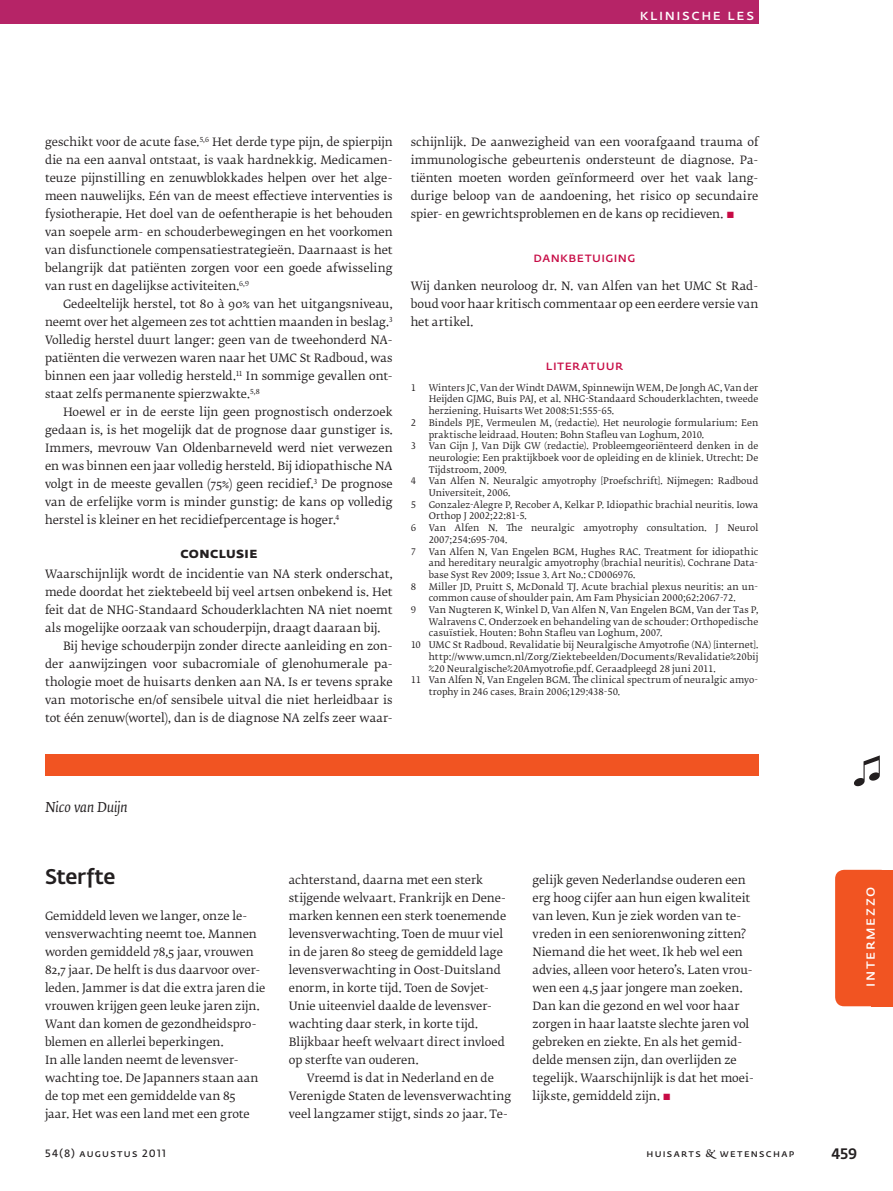
<style>
.page{position:relative;width:893px;height:1191px;background:#fff}
.page>*{position:absolute;margin:0;border:0;box-sizing:border-box;transform-origin:0 0}
.t1{font:500 21px "Fedra Sans Pro";color:#231f20}
.t2{font:600 15px "Fedra Sans Pro";letter-spacing:.11em;color:#fff}
.t3{font:700 15px "Fedra Sans Pro";letter-spacing:.025em;color:#231f20}
.t4{font:500 15px "Fedra Sans Pro";color:#231f20}
.t5{font:600 13.5px "Fedra Sans Pro";letter-spacing:.03em;color:#c70b45}
.t6{font:italic 13.5px "Fedra Serif B Pro";color:#231f20}
.t7{font:11.4px/18px "Fedra Serif B Pro";letter-spacing:.005em;color:#231f20;text-align:justify}
.t8{font:600 10.5px "Fedra Sans Pro";letter-spacing:.12em;color:#231f20}
.t9{font:9px/11.7px "Fedra Serif B Pro";letter-spacing:.015em;color:#231f20}
.s1{font-family:"Fedra Serif B Pro Demi";color:#c70b45}
.s2{font-family:"Fedra Serif B Pro Demi";font-weight:400}
</style>
<div class="page">
<div style="left:0;top:0;width:758px;height:24px;background:#b62467"></div>
<div style="left:45px;top:754px;width:713px;height:22px;background:#f15422"></div>
<div style="left:835px;top:870px;width:54px;height:136px;background:#f15422;border-radius:9px"></div>
<div style="left:871px;top:870px;width:21px;height:136px;background:#f15422"></div>
<svg style="left:854px;top:755px;width:25px;height:31px"></svg>
<h2 class="t2" style="left:639px;top:4px;width:116px">klinische les</h2>
<p class="t7" style="left:45px;top:133px;width:349px">geschikt voor de acute fase.<sup>5,6</sup> Het derde type pijn, de spierpijn die na een aanval ontstaat, is vaak hardnekkig. Medicamen&shy;teuze pijnstilling en zenuwblokkades helpen over het alge&shy;meen nauwelijks. Eén van de meest effectieve interventies is fysiotherapie. Het doel van de oefentherapie is het behouden van soepele arm- en schouderbewegingen en het voorkomen van disfunctionele compensatiestrategieën. Daarnaast is het belangrijk dat patiënten zorgen voor een goede afwisseling van rust en dagelijkse activiteiten.<sup>6,9</sup></p>
<p class="t7" style="left:45px;top:295px;width:349px;text-indent:18px">Gedeeltelijk herstel, tot 80 à 90% van het uitgangsniveau, neemt over het algemeen zes tot achttien maanden in beslag.<sup>3<br></sup>Volledig herstel duurt langer: geen van de tweehonderd NA&shy;patiënten die verwezen waren naar het UMC St Radboud, was binnen een jaar volledig hersteld.<sup>11</sup> In sommige gevallen ont&shy;staat zelfs permanente spierzwakte.<sup>5,8</sup></p>
<p class="t7" style="left:45px;top:403px;width:349px;text-indent:18px">Hoewel er in de eerste lijn geen prognostisch onderzoek gedaan is, is het mogelijk dat de prognose daar gunstiger is.<br>Immers, mevrouw Van Oldenbarneveld werd niet verwezen en was binnen een jaar volledig hersteld. Bij idiopathische NA volgt in de meeste gevallen (75%) geen recidief.<sup>3</sup> De prognose van de erfelijke vorm is minder gunstig: de kans op volledig herstel is kleiner en het recidiefpercentage is hoger.<sup>4</sup></p>
<h2 class="t3" style="left:180px;top:541px;width:78px">Conclusie</h2>
<p class="t7" style="left:45px;top:565px;width:349px">Waarschijnlijk wordt de incidentie van NA sterk onderschat, mede doordat het ziektebeeld bij veel artsen onbekend is. Het feit dat de NHG-Standaard Schouderklachten NA niet noemt als mogelijke oorzaak van schouderpijn, draagt daaraan bij.</p>
<p class="t7" style="left:45px;top:637px;width:349px;text-indent:18px">Bij hevige schouderpijn zonder directe aanleiding en zon&shy;der aanwijzingen voor subacromiale of glenohumerale pa&shy;thologie moet de huisarts denken aan NA. Is er tevens sprake van motorische en/of sensibele uitval die niet herleidbaar is tot één zenuw(wortel), dan is de diagnose NA zelfs zeer waar-</p>
<p class="t7" style="left:410px;top:133px;width:349px;text-align:left">schijnlijk. De aanwezigheid van een voorafgaand trauma of immunologische gebeurtenis ondersteunt de diagnose. Pa&shy;tiënten moeten worden geïnformeerd over het vaak lang&shy;durige beloop van de aandoening, het risico op secundaire spier- en gewrichtsproblemen en de kans op recidieven. <span class="s1">▪</span></p>
<p class="t5" style="left:533px;top:247px;width:103px">Dankbetuiging</p>
<p class="t7" style="left:410px;top:277px;width:349px">Wij danken neuroloog dr. N. van Alfen van het UMC St Rad&shy;boud voor haar kritisch commentaar op een eerdere versie van het artikel.</p>
<p class="t5" style="left:546px;top:355px;width:79px">Literatuur</p>
<p class="t9" style="left:410px;top:382px;width:7px">1</p>
<p class="t9" style="left:428px;top:382px;width:331px;text-align:justify">Winters JC, Van der Windt DAWM, Spinnewijn WEM, De Jongh AC, Van der Heijden GJMG, Buis PAJ, et al. NHG-Standaard Schouderklachten, tweede herziening. Huisarts Wet 2008:51:555-65.</p>
<p class="t9" style="left:410px;top:417px;width:7px">2</p>
<p class="t9" style="left:428px;top:417px;width:331px">Bindels PJE, Vermeulen M, (redactie). Het neurologie formularium: Een praktische leidraad. Houten: Bohn Stafleu van Loghum, 2010.</p>
<p class="t9" style="left:410px;top:440px;width:7px">3</p>
<p class="t9" style="left:428px;top:440px;width:331px;text-align:justify">Van Gijn J, Van Dijk GW (redactie). Probleemgeoriënteerd denken in de neurologie: Een praktijkboek voor de opleiding en de kliniek. Utrecht: De Tijdstroom, 2009.</p>
<p class="t9" style="left:410px;top:475px;width:7px">4</p>
<p class="t9" style="left:428px;top:475px;width:331px">Van Alfen N. Neuralgic amyotrophy [Proefschrift]. Nijmegen: Radboud<br>Universiteit, 2006.</p>
<p class="t9" style="left:410px;top:499px;width:7px">5</p>
<p class="t9" style="left:428px;top:499px;width:331px">Gonzalez-Alegre P, Recober A, Kelkar P. Idiopathic brachial neuritis. Iowa<br>Orthop J 2002;22:81-5.</p>
<p class="t9" style="left:410px;top:522px;width:7px">6</p>
<p class="t9" style="left:428px;top:522px;width:331px">Van Alfen N. The neuralgic amyotrophy consultation. J Neurol<br>2007;254:695-704.</p>
<p class="t9" style="left:410px;top:546px;width:7px">7</p>
<p class="t9" style="left:428px;top:546px;width:331px;text-align:justify">Van Alfen N, Van Engelen BGM, Hughes RAC. Treatment for idiopathic and hereditary neuralgic amyotrophy (brachial neuritis). Cochrane Data&shy;base Syst Rev 2009; Issue 3. Art No.: CD006976.</p>
<p class="t9" style="left:410px;top:581px;width:7px">8</p>
<p class="t9" style="left:428px;top:581px;width:331px">Miller JD, Pruitt S, McDonald TJ. Acute brachial plexus neuritis: an un&shy;common cause of shoulder pain. Am Fam Physician 2000;62:2067-72.</p>
<p class="t9" style="left:410px;top:604px;width:7px">9</p>
<p class="t9" style="left:428px;top:604px;width:331px">Van Nugteren K, Winkel D, Van Alfen N, Van Engelen BGM, Van der Tas P,</p>
<p class="t9" style="left:428px;top:616px;width:331px">Walravens C. Onderzoek en behandeling van de schouder: Orthopedische</p>
<p class="t9" style="left:428px;top:627px;width:235px">casuïstiek. Houten: Bohn Stafleu van Loghum, 2007.</p>
<p class="t9" style="left:410px;top:639px;width:349px">10 UMC St Radboud. Revalidatie bij Neuralgische Amyotrofie (NA) [internet].</p>
<p class="t9" style="left:428px;top:651px;width:331px">http://www.umcn.nl/Zorg/Ziektebeelden/Documents/Revalidatie%20bij</p>
<p class="t9" style="left:428px;top:663px;width:288px">%20 Neuralgische%20Amyotrofie.pdf. Geraadpleegd 28 juni 2011.</p>
<p class="t9" style="left:410px;top:674px;width:347px">11 Van Alfen N, Van Engelen BGM. The clinical spectrum of neuralgic amyo-</p>
<p class="t9" style="left:428px;top:686px;width:193px">trophy in 246 cases. Brain 2006;129:438-50.</p>
<p class="t6" style="left:45px;top:799px;width:84px">Nico van Duijn</p>
<h1 class="t1" style="left:45px;top:860px;width:72px">Sterfte</h1>
<p class="t7" style="left:45px;top:907px;width:222px;text-align:left">Gemiddeld leven we langer, onze le&shy;vensverwachting neemt toe. Mannen worden gemiddeld 78,5 jaar, vrouwen 82,7 jaar. De helft is dus daarvoor over&shy;leden. Jammer is dat die extra jaren die vrouwen krijgen geen leuke jaren zijn.<br>Want dan komen de gezondheidspro&shy;blemen en allerlei beperkingen.<br>In alle landen neemt de levensver&shy;wachting toe. De Japanners staan aan de top met een gemiddelde van 85<br>jaar. Het was een land met een grote</p>
<p class="t7" style="left:289px;top:871px;width:219px;text-align:left">achterstand, daarna met een sterk stijgende welvaart. Frankrijk en Dene&shy;marken kennen een sterk toenemende levensverwachting. Toen de muur viel in de jaren 80 steeg de gemiddeld lage levensverwachting in Oost-Duitsland enorm, in korte tijd. Toen de Sovjet-Unie uiteenviel daalde de levensver&shy;wachting daar sterk, in korte tijd.<br>Blijkbaar heeft welvaart direct invloed op sterfte van ouderen.</p>
<p class="t7" style="left:289px;top:1069px;width:224px;text-align:center">Vreemd is dat in Nederland en de<br>Verenigde Staten de levensverwachting veel langzamer stijgt, sinds 20 jaar. Te-</p>
<p class="t7" style="left:532px;top:871px;width:223px;text-align:left">gelijk geven Nederlandse ouderen een erg hoog cijfer aan hun eigen kwaliteit van leven. Kun je ziek worden van te&shy;vreden in een seniorenwoning zitten?<br>Niemand die het weet. Ik heb wel een advies, alleen voor hetero’s. Laten vrou&shy;wen een 4,5 jaar jongere man zoeken.<br>Dan kan die gezond en wel voor haar zorgen in haar laatste slechte jaren vol gebreken en ziekte. En als het gemid&shy;delde mensen zijn, dan overlijden ze tegelijk. Waarschijnlijk is dat het moei&shy;lijkste, gemiddeld zijn. <span class="s1">▪</span></p>
<h2 class="t2" style="left:858px;top:987px;width:101px;rotate:-90deg">Intermezzo</h2>
<p class="t8" style="left:45px;top:1146px;width:122px">54(8) augustus 2011</p>
<p class="t8" style="left:646px;top:1146px;width:149px">huisarts <span class="s2">&amp;</span> wetenschap</p>
<h2 class="t4" style="left:831px;top:1142px;width:28px">459</h2>
</div>
